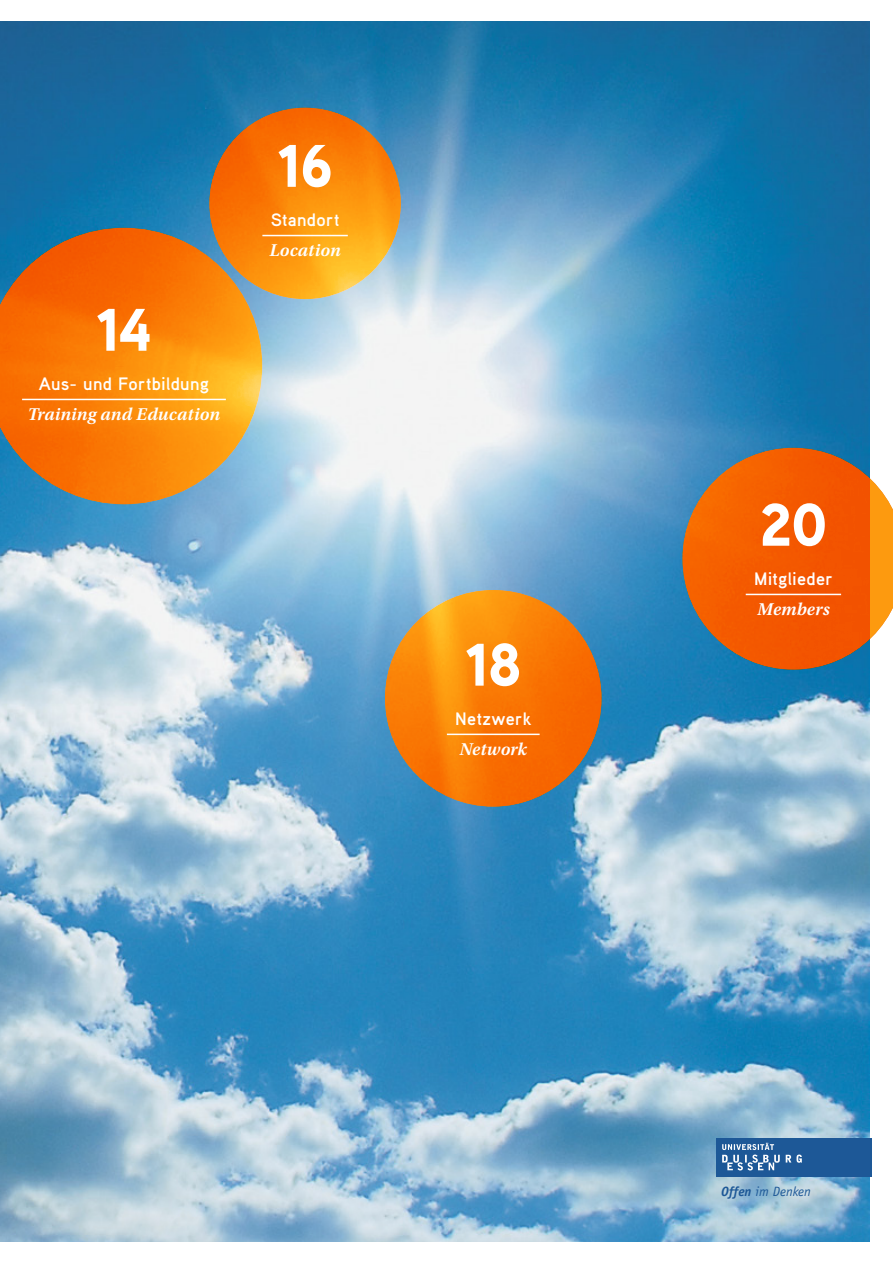
<style>
.page{position:relative;width:893px;height:1263px;background:#fff}
.page>*{position:absolute;margin:0;border:0;box-sizing:border-box;transform-origin:0 0}
.t1{font:900 60px "Aaux Pro OT";letter-spacing:-.03em;color:#fff}
.t2{font:700 18px "Aaux Pro OT";letter-spacing:.015em;color:#fff}
.t3{font:italic 600 18px "Utopia Std";letter-spacing:.005em;color:#fff}
.t4{font:italic 13.5px "Officina Sans Std";color:#1d5897}
.s1{font-weight:700}
</style>
<div class="page">
<img style="left:0;top:21px;width:869px;height:1221px">
<svg style="left:0;top:228px;width:262px;height:276px;background:#dc8327"></svg>
<hr style="left:22px;top:399px;width:204px;height:1px;background:#fff">
<svg style="left:209px;top:108px;width:192px;height:191px;background:#fa890c"></svg>
<hr style="left:262px;top:235px;width:86px;height:1px;background:#fff">
<svg style="left:682px;top:448px;width:211px;height:222px;background:#d66b27"></svg>
<hr style="left:746px;top:594px;width:95px;height:1px;background:#fff">
<svg style="left:385px;top:590px;width:217px;height:217px;background:#f97d07"></svg>
<hr style="left:447px;top:734px;width:93px;height:1px;background:#fff">
<div style="left:716px;top:1138px;width:156px;height:39px;background:#1d5897"></div>
<svg style="left:722px;top:1143px;width:80px;height:27px"></svg>
<h1 class="t1" style="left:96px;top:291px;width:57px">14</h1>
<p class="t2" style="left:39px;top:372px;width:172px">Aus- und Fortbildung</p>
<p class="t3" style="left:28px;top:404px;width:194px">Training and Education</p>
<h1 class="t1" style="left:277px;top:127px;width:57px">16</h1>
<p class="t2" style="left:271px;top:208px;width:70px">Standort</p>
<p class="t3" style="left:269px;top:240px;width:73px">Location</p>
<h1 class="t1" style="left:465px;top:626px;width:58px">18</h1>
<p class="t2" style="left:455px;top:707px;width:78px">Netzwerk</p>
<p class="t3" style="left:459px;top:739px;width:69px">Network</p>
<h1 class="t1" style="left:759px;top:486px;width:70px">20</h1>
<p class="t2" style="left:754px;top:567px;width:80px">Mitglieder</p>
<p class="t3" style="left:757px;top:599px;width:74px">Members</p>
<p class="t4" style="left:721px;top:1183px;width:91px"><span class="s1">Offen</span> im Denken</p>
</div>
